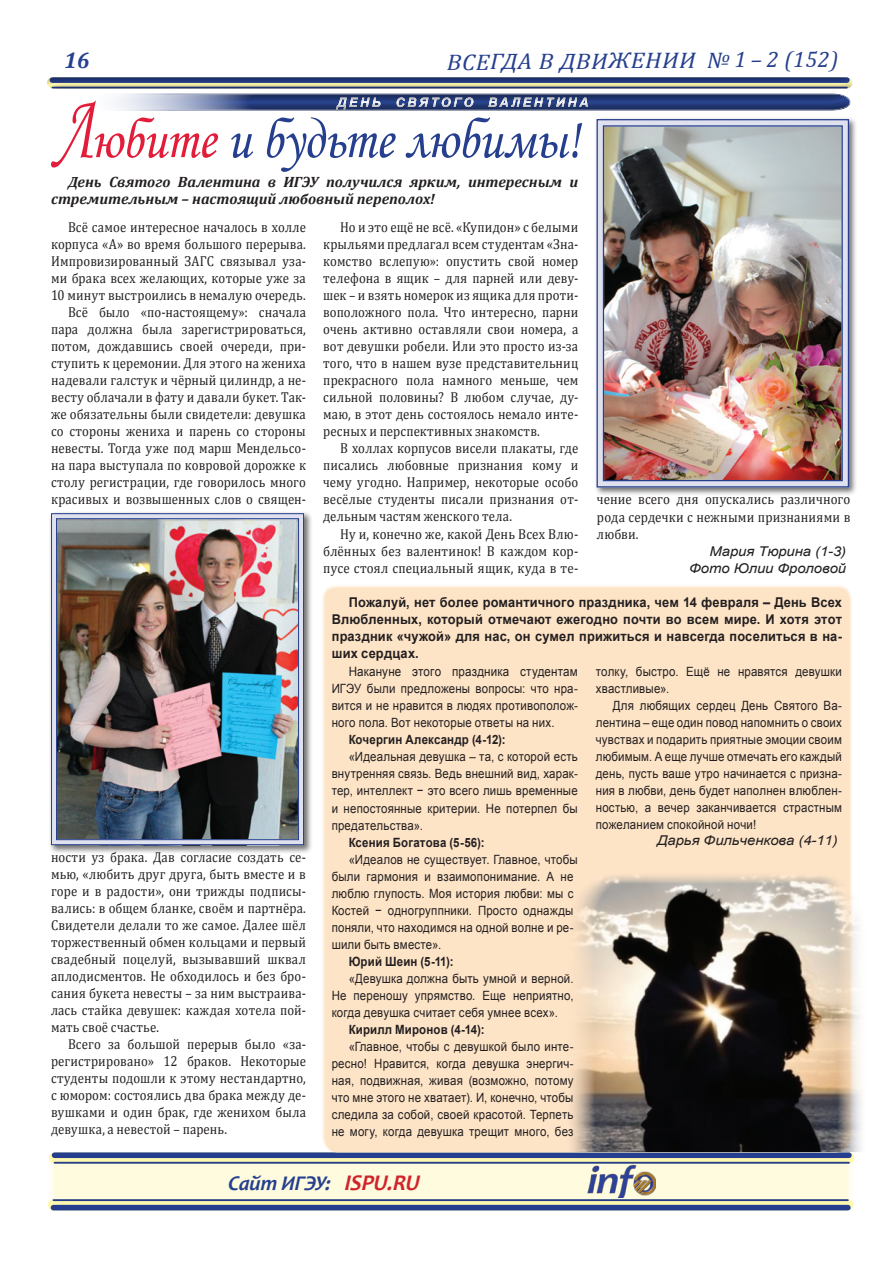
<style>
.page{position:relative;width:893px;height:1263px;background:#fff}
.page>*{position:absolute;margin:0;border:0;box-sizing:border-box;transform-origin:0 0}
.t1{font:57.75px "Monotype Corsiva";letter-spacing:-.01em;color:#253f8e;scale:.9 1}
.t2{font:italic 22.5px "Cambria";color:#253f8e;scale:1.09 1}
.t3{font:italic 700 21px "Candara";color:#253f8e}
.t4{font:italic 700 15px/17px "Cambria";letter-spacing:-.005em;color:#231f20}
.t5{font:14.4px/17px "Cambria";letter-spacing:.01em;color:#231f20;text-align:justify;scale:.89 1}
.t6{font:14.4px/17px "Cambria";letter-spacing:.01em;color:#231f20;text-align:justify;scale:.9 1}
.t7{font:700 13.5px/17px "Arial";letter-spacing:.015em;color:#231f20;text-align:justify;scale:.95 1}
.t8{font:italic 13.5px/17px "Arial";letter-spacing:-.005em;color:#231f20;text-align:right;scale:1.1 1}
.t9{font:12.9px "Arial";letter-spacing:.015em;color:#231f20;scale:.9 1}
.t10{font:12.75px/17px "Arial";letter-spacing:.015em;color:#231f20;text-align:justify;scale:.9 1}
.t11{font:700 12.75px "Arial";letter-spacing:.015em;color:#231f20;scale:.9 1}
.s1{font-size:92.4px;color:#e11d3a}
.s2{color:#e11d3a}
.s3{font-size:22.5px;color:#d1232a}
</style>
<div class="page">
<div style="left:47px;top:1157px;width:808px;height:51px;background:#fffbde;border-radius:13px"></div>
<svg style="left:53px;top:1201px;width:795px;height:4px;background:#f1ecab"></svg>
<hr style="left:53px;top:1199px;width:795px;height:2px;background:#253f8e">
<div style="left:53px;top:1205px;width:795px;height:5px;background:#253f8e"></div>
<img style="left:588px;top:1164px;width:68px;height:33px">
<svg style="left:55px;top:1158px;width:794px;height:4px;background:#f1ecab"></svg>
<hr style="left:55px;top:1162px;width:794px;height:2px;background:#253f8e">
<div style="left:55px;top:1152px;width:794px;height:6px;background:#253f8e"></div>
<div style="left:594px;top:117px;width:299px;height:443px;background:#231f20;opacity:.65"></div>
<img style="left:596px;top:118px;width:254px;height:370px">
<div style="left:603px;top:125px;width:240px;height:356px;border:1px solid #253f8e"></div>
<div style="left:321px;top:584px;width:532px;height:568px;background:#fee4c7;border-radius:17px"></div>
<div style="left:49px;top:511px;width:315px;height:395px;background:#231f20;opacity:.65"></div>
<img style="left:51px;top:513px;width:254px;height:333px">
<div style="left:56px;top:518px;width:243px;height:322px;border:1px solid #253f8e"></div>
<img style="left:571px;top:871px;width:290px;height:281px">
<div style="left:75px;top:81px;width:775px;height:32px;background:#231f20;opacity:.5"></div>
<h2 class="t2" style="left:446px;top:48px;width:361px;rotate:-1deg">ВСЕГДА В ДВИЖЕНИИ № 1 – 2 (152)</h2>
<h1 class="t1" style="left:55px;top:104px;width:585px"><span class="s1">Л</span><span class="s2">юбите</span> и будьте любимы!</h1>
<p class="t4" style="left:51px;top:173px;width:529px;text-indent:17px">День Святого Валентина в ИГЭУ получился ярким, интересным и стремительным – настоящий любовный переполох!</p>
<p class="t5" style="left:51px;top:219px;width:288px;text-align:right">Всё самое интересное началось в холле корпуса «А» во время большого перерыва.<br>Импровизированный ЗАГС связывал уза&shy;ми брака всех желающих, которые уже за 10 минут выстроились в немалую очередь.<br>Всё было «по-настоящему»: сначала пара должна была зарегистрироваться, потом, дождавшись своей очереди, при&shy;ступить к церемонии. Для этого на жениха надевали галстук и чёрный цилиндр, а не&shy;весту облачали в фату и давали букет. Так&shy;же обязательны были свидетели: девушка со стороны жениха и парень со стороны невесты. Тогда уже под марш Мендельсо&shy;на пара выступала по ковровой дорожке к столу регистрации, где говорилось много красивых и возвышенных слов о священ-</p>
<p class="t5" style="left:323px;top:219px;width:288px;text-indent:17px">Но и это ещё не всё. «Купидон» с белыми крыльями предлагал всем студентам «Зна&shy;комство вслепую»: опустить свой номер телефона в ящик – для парней или деву&shy;шек – и взять номерок из ящика для проти&shy;воположного пола. Что интересно, парни очень активно оставляли свои номера, а вот девушки робели. Или это просто из-за того, что в нашем вузе представительниц прекрасного пола намного меньше, чем сильной половины? В любом случае, ду&shy;маю, в этот день состоялось немало инте&shy;ресных и перспективных знакомств.</p>
<p class="t5" style="left:323px;top:440px;width:288px;text-indent:17px">В холлах корпусов висели плакаты, где писались любовные признания кому и чему угодно. Например, некоторые особо весёлые студенты писали признания от&shy;дельным частям женского тела.</p>
<p class="t6" style="left:323px;top:525px;width:285px;text-indent:17px">Ну и, конечно же, какой День Всех Влю&shy;блённых без валентинок! В каждом кор&shy;пусе стоял специальный ящик, куда в те-</p>
<p class="t6" style="left:597px;top:491px;width:283px">чение всего дня опускались различного рода сердечки с нежными признаниями в любви.</p>
<p class="t8" style="left:689px;top:542px;width:144px">Мария Тюрина (1-3)<br>Фото Юлии Фроловой</p>
<p class="t5" style="left:51px;top:848px;width:288px">ности уз брака. Дав согласие создать се&shy;мью, «любить друг друга, быть вместе и в горе и в радости», они трижды подписы&shy;вались: в общем бланке, своём и партнёра.<br>Свидетели делали то же самое. Далее шёл торжественный обмен кольцами и первый свадебный поцелуй, вызывавший шквал аплодисментов. Не обходилось и без бро&shy;сания букета невесты – за ним выстраива&shy;лась стайка девушек: каждая хотела пой&shy;мать своё счастье.</p>
<p class="t5" style="left:51px;top:1035px;width:288px;text-indent:17px">Всего за большой перерыв было «за&shy;регистрировано» 12 браков. Некоторые студенты подошли к этому нестандартно, с юмором: состоялись два брака между де&shy;вушками и один брак, где женихом была девушка, а невестой – парень.</p>
<p class="t7" style="left:332px;top:594px;width:538px;text-indent:17px">Пожалуй, нет более романтичного праздника, чем 14 февраля – День Всех Влюбленных, который отмечают ежегодно почти во всем мире. И хотя этот праздник «чужой» для нас, он сумел прижиться и навсегда поселиться в на&shy;ших сердцах.</p>
<p class="t9" style="left:349px;top:663px;width:256px">Накануне этого праздника студентам</p>
<p class="t10" style="left:332px;top:681px;width:275px">ИГЭУ были предложены вопросы: что нра&shy;вится и не нравится в людях противополож&shy;ного пола. Вот некоторые ответы на них.</p>
<p class="t11" style="left:349px;top:731px;width:176px">Кочергин Александр (4-12):</p>
<p class="t10" style="left:332px;top:749px;width:275px;text-indent:17px">«Идеальная девушка – та, с которой есть внутренняя связь. Ведь внешний вид, харак&shy;тер, интеллект − это всего лишь временные и непостоянные критерии. Не потерпел бы предательства».</p>
<p class="t11" style="left:349px;top:833px;width:153px">Ксения Богатова (5-56):</p>
<p class="t10" style="left:332px;top:851px;width:275px;text-align:left;text-indent:17px">«Идеалов не существует. Главное, чтобы были гармония и взаимопонимание. А не люблю глупость. Моя история любви: мы с Костей − одногруппники. Просто однажды поняли, что находимся на одной волне и ре&shy;шили быть вместе».</p>
<p class="t11" style="left:349px;top:952px;width:118px">Юрий Шеин (5-11):</p>
<p class="t10" style="left:332px;top:970px;width:270px;text-indent:17px">«Девушка должна быть умной и верной.<br>Не переношу упрямство. Еще неприятно, когда девушка считает себя умнее всех».</p>
<p class="t11" style="left:349px;top:1021px;width:152px">Кирилл Миронов (4-14):</p>
<p class="t10" style="left:332px;top:1038px;width:270px;text-indent:17px">«Главное, чтобы с девушкой было инте&shy;ресно! Нравится, когда девушка энергич&shy;ная, подвижная, живая (возможно, потому что мне этого не хватает). И, конечно, чтобы следила за собой, своей красотой. Терпеть не могу, когда девушка трещит много, без</p>
<p class="t10" style="left:596px;top:663px;width:275px">толку, быстро. Ещё не нравятся девушки хвастливые».</p>
<p class="t10" style="left:596px;top:697px;width:275px;text-indent:17px">Для любящих сердец День Святого Ва&shy;лентина – еще один повод напомнить о своих чувствах и подарить приятные эмоции своим любимым. А еще лучше отмечать его каждый день, пусть ваше утро начинается с призна&shy;ния в любви, день будет наполнен влюблен&shy;ностью, а вечер заканчивается страстным пожеланием спокойной ночи!</p>
<p class="t8" style="left:657px;top:832px;width:166px">Дарья Фильченкова (4-11)</p>
<h3 class="t3" style="left:228px;top:1170px;width:196px">Сайт ИГЭУ: <span class="s3">ISPU.RU</span></h3>
</div>
